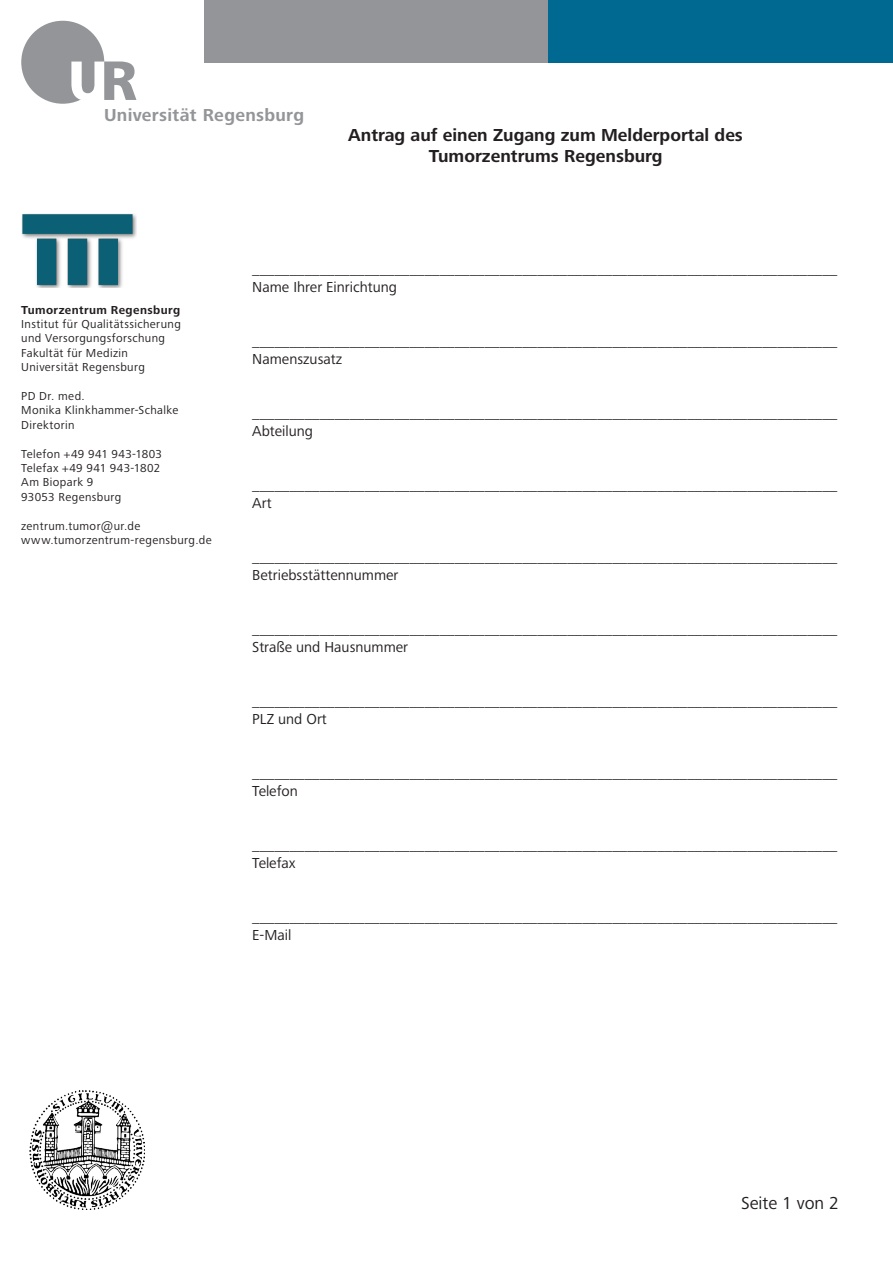
<style>
.page{position:relative;width:893px;height:1263px;background:#fff}
.page>*{position:absolute;margin:0;border:0;box-sizing:border-box;transform-origin:0 0}
.t1{font:700 18px "Frutiger Next LTW1 G";color:#231f20}
.t2{font:700 18px "Frutiger Next LTW1 G";letter-spacing:.015em;color:#939598}
.t3{font:18px "Frutiger Next LTW1 G";color:#231f20}
.t4{font:15px "Frutiger Next LTW1 G";color:#231f20}
.t5{font:12px "Frutiger Next LTW1 G";letter-spacing:.03em;color:#231f20}
.t6{font:700 12px "Frutiger Next LTW1 G";letter-spacing:.03em;color:#231f20}
</style>
<div class="page">
<div style="left:204px;top:0;width:345px;height:62px;background:#939598"></div>
<div style="left:21px;top:21px;width:83px;height:83px;background:#939598;border-radius:50%"></div>
<svg style="left:71px;top:61px;width:65px;height:40px"></svg>
<div style="left:549px;top:0;width:344px;height:62px;background:#006991"></div>
<img style="left:30px;top:1090px;width:115px;height:120px">
<img style="left:21px;top:213px;width:115px;height:74px">
<p class="t2" style="left:104px;top:104px;width:202px">Universität Regensburg</p>
<p class="t1" style="left:348px;top:124px;width:396px">Antrag auf einen Zugang zum Melderportal des</p>
<p class="t1" style="left:429px;top:146px;width:235px">Tumorzentrums Regensburg</p>
<p class="t6" style="left:21px;top:303px;width:160px">Tumorzentrum Regensburg</p>
<p class="t5" style="left:21px;top:317px;width:161px">Institut für Qualitätssicherung</p>
<p class="t5" style="left:21px;top:332px;width:145px">und Versorgungsforschung</p>
<p class="t5" style="left:21px;top:346px;width:108px">Fakultät für Medizin</p>
<p class="t5" style="left:21px;top:360px;width:125px">Universität Regensburg</p>
<p class="t5" style="left:21px;top:389px;width:65px">PD Dr. med.</p>
<p class="t5" style="left:21px;top:404px;width:158px">Monika Klinkhammer-Schalke</p>
<p class="t5" style="left:21px;top:418px;width:55px">Direktorin</p>
<p class="t5" style="left:21px;top:447px;width:142px">Telefon +49 941 943-1803</p>
<p class="t5" style="left:21px;top:461px;width:141px">Telefax +49 941 943-1802</p>
<p class="t5" style="left:21px;top:476px;width:74px">Am Biopark 9</p>
<p class="t5" style="left:21px;top:490px;width:102px">93053 Regensburg</p>
<p class="t5" style="left:21px;top:519px;width:121px">zentrum.tumor@ur.de</p>
<p class="t5" style="left:21px;top:533px;width:192px">www.tumorzentrum-regensburg.de</p>
<p class="t4" style="left:252px;top:260px;width:586px">______________________________________________________________________________</p>
<p class="t4" style="left:252px;top:278px;width:146px">Name Ihrer Einrichtung</p>
<p class="t4" style="left:252px;top:332px;width:586px">______________________________________________________________________________</p>
<p class="t4" style="left:252px;top:350px;width:91px">Namenszusatz</p>
<p class="t4" style="left:252px;top:404px;width:586px">______________________________________________________________________________</p>
<p class="t4" style="left:252px;top:422px;width:62px">Abteilung</p>
<p class="t4" style="left:252px;top:476px;width:586px">______________________________________________________________________________</p>
<p class="t4" style="left:252px;top:494px;width:21px">Art</p>
<p class="t4" style="left:252px;top:548px;width:586px">______________________________________________________________________________</p>
<p class="t4" style="left:252px;top:566px;width:148px">Betriebsstättennummer</p>
<p class="t4" style="left:252px;top:620px;width:586px">______________________________________________________________________________</p>
<p class="t4" style="left:252px;top:638px;width:157px">Straße und Hausnummer</p>
<p class="t4" style="left:252px;top:692px;width:586px">______________________________________________________________________________</p>
<p class="t4" style="left:252px;top:710px;width:76px">PLZ und Ort</p>
<p class="t4" style="left:252px;top:764px;width:586px">______________________________________________________________________________</p>
<p class="t4" style="left:252px;top:782px;width:47px">Telefon</p>
<p class="t4" style="left:252px;top:836px;width:586px">______________________________________________________________________________</p>
<p class="t4" style="left:252px;top:854px;width:45px">Telefax</p>
<p class="t4" style="left:252px;top:908px;width:586px">______________________________________________________________________________</p>
<p class="t4" style="left:252px;top:926px;width:41px">E-Mail</p>
<p class="t3" style="left:741px;top:1193px;width:99px">Seite 1 von 2</p>
</div>
